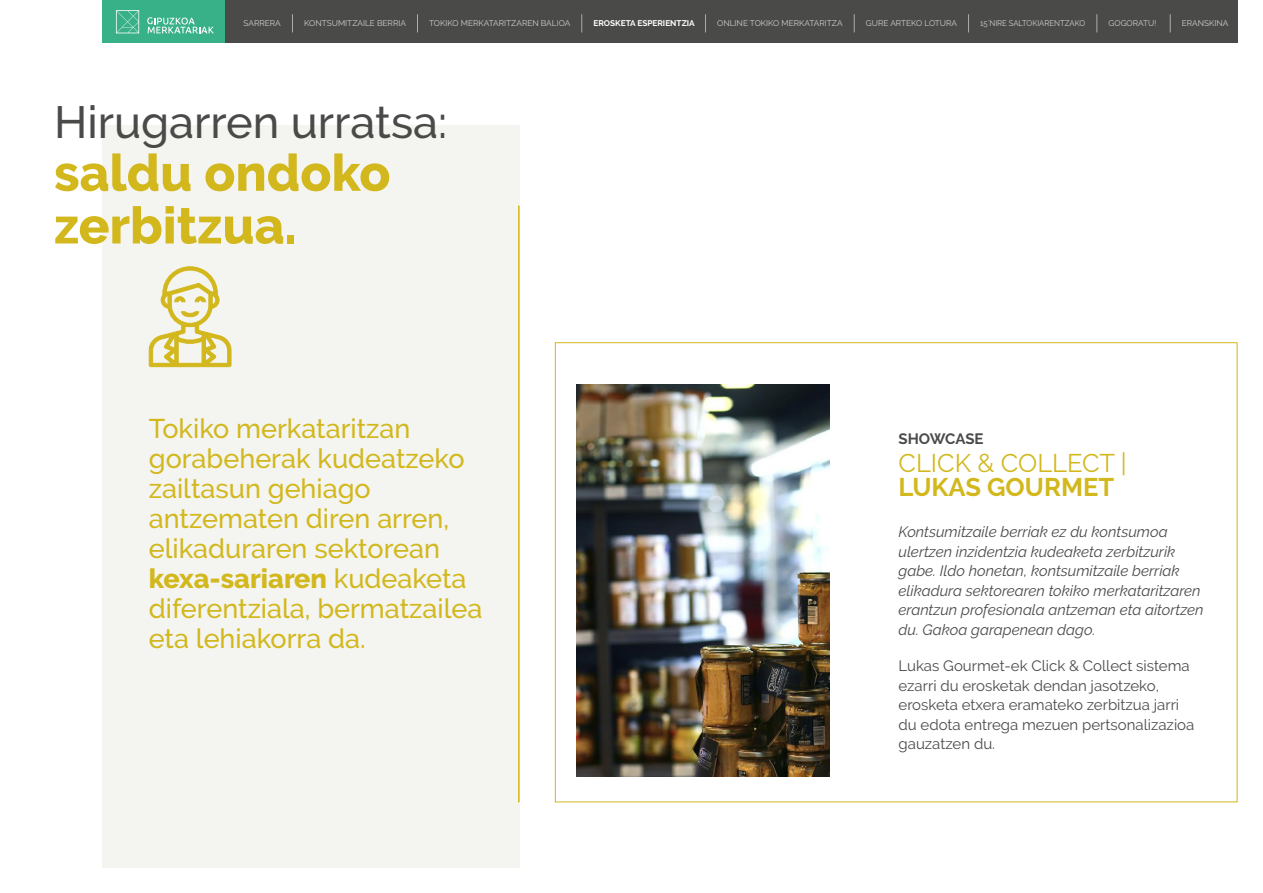
<style>
.page{position:relative;width:1263px;height:893px;background:#fff}
.page>*{position:absolute;margin:0;border:0;box-sizing:border-box;transform-origin:0 0}
.t1{font:800 51.15px/52.7px "Raleway";color:#d2b81d}
.t2{font:500 45px "Raleway";color:#4a4a49}
.t3{font:500 27px/30px "Raleway";color:#d2b81d}
.t4{font:25.5px "Raleway";color:#d2b81d}
.t5{font:700 25.5px "Raleway";color:#d2b81d}
.t6{font:italic 15px/19.5px "Raleway";color:#4a4a49}
.t7{font:15px/19.5px "Raleway";color:#4a4a49}
.t8{font:700 15px "Raleway";letter-spacing:-.01em;color:#4a4a49}
.t9{font:8.25px "Raleway";color:#cfcfcf}
.t10{font:8.25px "Raleway";color:#cfcfcf;scale:.93 1}
.t11{font:700 8.25px "Raleway";color:#fff}
.s1{font-weight:800}
</style>
<div class="page">
<div style="left:102px;top:125px;width:418px;height:742px;background:#f4f4f1"></div>
<hr style="left:518px;top:206px;width:2px;height:596px;background:#d2b81d">
<svg style="left:148px;top:266px;width:84px;height:101px"></svg>
<img style="left:577px;top:385px;width:253px;height:392px">
<div style="left:102px;top:0;width:1135px;height:42px;background:#4a4a49"></div>
<div style="left:102px;top:0;width:123px;height:42px;background:#38b188"></div>
<svg style="left:116px;top:10px;width:23px;height:23px"></svg>
<svg style="left:147px;top:17px;width:67px;height:16px"></svg>
<svg style="left:292px;top:14px;width:1px;height:18px"></svg>
<svg style="left:417px;top:14px;width:1px;height:18px"></svg>
<svg style="left:581px;top:14px;width:1px;height:18px"></svg>
<svg style="left:705px;top:14px;width:1px;height:18px"></svg>
<svg style="left:854px;top:14px;width:1px;height:18px"></svg>
<svg style="left:968px;top:14px;width:1px;height:18px"></svg>
<svg style="left:1096px;top:14px;width:1px;height:18px"></svg>
<svg style="left:1170px;top:14px;width:1px;height:18px"></svg>
<p class="t9" style="left:244px;top:19px;width:39px">SARRERA</p>
<p class="t9" style="left:304px;top:19px;width:103px">KONTSUMITZAILE BERRIA</p>
<p class="t9" style="left:429px;top:19px;width:143px">TOKIKO MERKATARITZAREN BALIOA</p>
<p class="t11" style="left:593px;top:19px;width:103px">EROSKETA ESPERIENTZIA</p>
<p class="t9" style="left:717px;top:19px;width:127px">ONLINE TOKIKO MERKATARITZA</p>
<p class="t9" style="left:866px;top:19px;width:93px">GURE ARTEKO LOTURA</p>
<p class="t10" style="left:980px;top:19px;width:114px">15´NIRE SALTOKIARENTZAKO</p>
<p class="t9" style="left:1108px;top:19px;width:49px">GOGORATU!</p>
<p class="t9" style="left:1182px;top:19px;width:48px">ERANSKINA</p>
<h2 class="t2" style="left:54px;top:96px;width:395px">Hirugarren urratsa:</h2>
<h1 class="t1" style="left:54px;top:147px;width:338px">saldu ondoko zerbitzua.</h1>
<h3 class="t3" style="left:149px;top:414px;width:335px">Tokiko merkataritzan gorabeherak kudeatzeko zailtasun gehiago antzematen diren arren, elikaduraren sektorean <span class="s1">kexa-sariaren</span> kudeaketa diferentziala, bermatzailea eta lehiakorra da.</h3>
<p class="t8" style="left:898px;top:430px;width:86px">SHOWCASE</p>
<h3 class="t4" style="left:898px;top:449px;width:230px">CLICK &amp; COLLECT |</h3>
<h3 class="t5" style="left:898px;top:473px;width:217px">LUKAS GOURMET</h3>
<p class="t6" style="left:898px;top:522px;width:307px">Kontsumitzaile berriak ez du kontsumoa ulertzen inzidentzia kudeaketa zerbitzurik gabe. Ildo honetan, kontsumitzaile berriak elikadura sektorearen tokiko merkataritzaren erantzun profesionala antzeman eta aitortzen du. Gakoa garapenean dago.</p>
<p class="t7" style="left:898px;top:656px;width:297px">Lukas Gourmet-ek Click &amp; Collect sistema ezarri du erosketak dendan jasotzeko, erosketa etxera eramateko zerbitzua jarri du edota entrega mezuen pertsonalizazioa gauzatzen du.</p>
</div>
